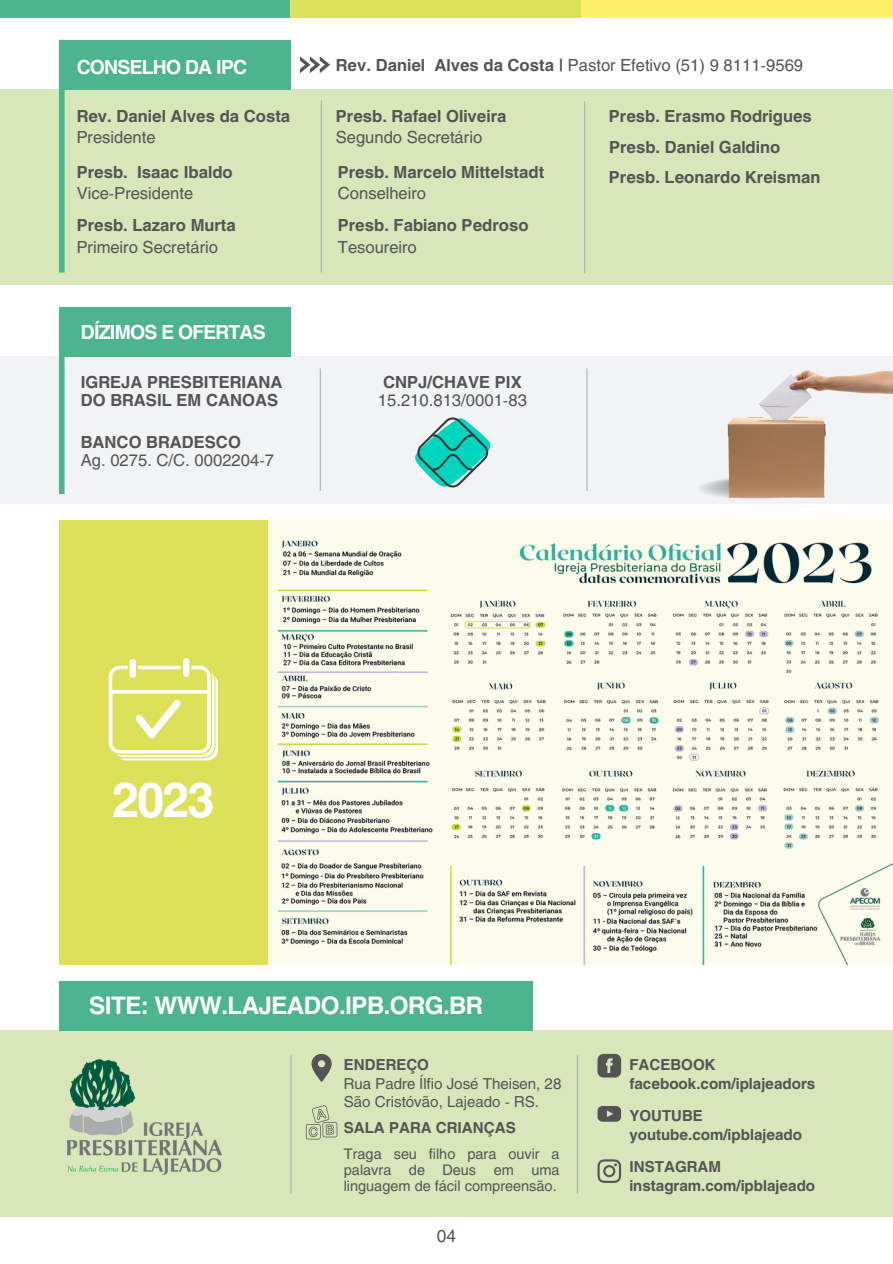
<style>
.page{position:relative;width:893px;height:1264px;background:#fff}
.page>*{position:absolute;margin:0;border:0;box-sizing:border-box;transform-origin:0 0}
.t1{font:700 48.15px "Helios";color:#fff}
.t2{font:700 24px "Helios";letter-spacing:-.025em;color:#fff}
.t3{font:700 19.2px "Helios";letter-spacing:-.04em;color:#fff}
.t4{font:17.1px "Helios";color:#545454}
.t5{font:700 16.5px/18px "Helios";color:#545454}
.t6{font:16.5px "Helios";color:#545454}
.t7{font:700 15px "Helios";color:#545454}
.t8{font:15px "Helios";color:#545454}
.t9{font:14.4px/15.8px "Helios";color:#545454;text-align:justify}
.s1{font-weight:700}
</style>
<div class="page">
<div style="left:0;top:0;width:290px;height:18px;background:#4cb58d"></div>
<div style="left:290px;top:0;width:291px;height:18px;background:#dde15a"></div>
<div style="left:581px;top:0;width:311px;height:18px;background:#fdf16a"></div>
<div style="left:0;top:89px;width:892px;height:195px;background:#d8e6b9"></div>
<div style="left:59px;top:40px;width:231px;height:49px;background:#4cb58d"></div>
<div style="left:59px;top:40px;width:6px;height:232px;background:#4cb58d"></div>
<hr style="left:321px;top:100px;width:1px;height:172px;background:#afb2ae">
<hr style="left:584px;top:101px;width:1px;height:172px;background:#afb2ae">
<div style="left:0;top:356px;width:892px;height:147px;background:#f2f3f4"></div>
<div style="left:59px;top:307px;width:231px;height:49px;background:#4cb58d"></div>
<div style="left:59px;top:307px;width:6px;height:187px;background:#4cb58d"></div>
<svg style="left:300px;top:56px;width:30px;height:17px"></svg>
<hr style="left:320px;top:368px;width:1px;height:123px;background:#afb2ae">
<hr style="left:586px;top:368px;width:1px;height:123px;background:#afb2ae">
<div style="left:0;top:1030px;width:892px;height:187px;background:#d8e6b9"></div>
<div style="left:59px;top:981px;width:473px;height:49px;background:#4cb58d"></div>
<svg style="left:311px;top:1053px;width:20px;height:28px"></svg>
<svg style="left:597px;top:1053px;width:24px;height:24px"></svg>
<svg style="left:597px;top:1106px;width:24px;height:15px"></svg>
<svg style="left:597px;top:1159px;width:24px;height:23px"></svg>
<hr style="left:290px;top:1055px;width:1px;height:138px;background:#afb2ae">
<hr style="left:577px;top:1055px;width:1px;height:138px;background:#afb2ae">
<img style="left:718px;top:370px;width:174px;height:150px">
<svg style="left:415px;top:417px;width:76px;height:71px"></svg>
<img style="left:67px;top:1059px;width:154px;height:115px">
<img style="left:268px;top:520px;width:624px;height:444px">
<div style="left:59px;top:520px;width:209px;height:444px;background:#dde15a"></div>
<div style="left:130px;top:659px;width:6px;height:18px;background:#fff;border-radius:3px"></div>
<div style="left:183px;top:658px;width:6px;height:19px;background:#fff;border-radius:3px"></div>
<svg style="left:109px;top:665px;width:109px;height:95px"></svg>
<svg style="left:306px;top:1105px;width:31px;height:34px"></svg>
<p class="t3" style="left:77px;top:54px;width:172px">CONSELHO DA IPC</p>
<p class="t5" style="left:77px;top:106px;width:215px">Rev. Daniel Alves da Costa</p>
<p class="t6" style="left:77px;top:126px;width:80px">Presidente</p>
<p class="t5" style="left:77px;top:162px;width:157px">Presb. Isaac Ibaldo</p>
<p class="t6" style="left:77px;top:183px;width:118px">Vice-Presidente</p>
<p class="t5" style="left:77px;top:216px;width:161px">Presb. Lazaro Murta</p>
<p class="t6" style="left:77px;top:236px;width:143px">Primeiro Secretário</p>
<p class="t6" style="left:336px;top:54px;width:469px"><span class="s1">Rev. Daniel Alves da Costa |</span> Pastor Efetivo (51) 9 8111-9569</p>
<p class="t5" style="left:336px;top:106px;width:172px">Presb. Rafael Oliveira</p>
<p class="t6" style="left:336px;top:126px;width:148px">Segundo Secretário</p>
<p class="t5" style="left:338px;top:162px;width:208px">Presb. Marcelo Mittelstadt</p>
<p class="t6" style="left:338px;top:183px;width:90px">Conselheiro</p>
<p class="t5" style="left:338px;top:216px;width:192px">Presb. Fabiano Pedroso</p>
<p class="t6" style="left:338px;top:236px;width:80px">Tesoureiro</p>
<p class="t5" style="left:609px;top:107px;width:204px">Presb. Erasmo Rodrigues</p>
<p class="t5" style="left:609px;top:137px;width:173px">Presb. Daniel Galdino</p>
<p class="t5" style="left:609px;top:168px;width:213px">Presb. Leonardo Kreisman</p>
<p class="t3" style="left:81px;top:320px;width:186px">DÍZIMOS E OFERTAS</p>
<p class="t5" style="left:81px;top:372px;width:203px">IGREJA PRESBITERIANA<br>DO BRASIL EM CANOAS</p>
<p class="t5" style="left:383px;top:373px;width:140px">CNPJ/CHAVE PIX</p>
<p class="t6" style="left:378px;top:389px;width:151px">15.210.813/0001-83</p>
<p class="t5" style="left:81px;top:432px;width:162px">BANCO BRADESCO</p>
<p class="t6" style="left:81px;top:449px;width:195px">Ag. 0275. C/C. 0002204-7</p>
<p class="t1" style="left:112px;top:769px;width:104px">2023</p>
<p class="t2" style="left:89px;top:990px;width:395px">SITE: WWW.LAJEADO.IPB.ORG.BR</p>
<p class="t7" style="left:344px;top:1055px;width:87px">ENDEREÇO</p>
<p class="t8" style="left:344px;top:1074px;width:219px">Rua Padre Ílfio José Theisen, 28</p>
<p class="t8" style="left:344px;top:1092px;width:197px">São Cristóvão, Lajeado - RS.</p>
<p class="t7" style="left:344px;top:1117px;width:173px">SALA PARA CRIANÇAS</p>
<p class="t9" style="left:344px;top:1145px;width:217px">Traga seu filho para ouvir a palavra de Deus em uma linguagem de fácil compreensão.</p>
<p class="t4" style="left:436px;top:1224px;width:21px">04</p>
<p class="t7" style="left:629px;top:1055px;width:88px">FACEBOOK</p>
<p class="t7" style="left:629px;top:1074px;width:187px">facebook.com/iplajeadors</p>
<p class="t7" style="left:629px;top:1105px;width:75px">YOUTUBE</p>
<p class="t7" style="left:629px;top:1124px;width:174px">youtube.com/ipblajeado</p>
<p class="t7" style="left:629px;top:1157px;width:93px">INSTAGRAM</p>
<p class="t7" style="left:629px;top:1176px;width:187px">instagram.com/ipblajeado</p>
</div>
